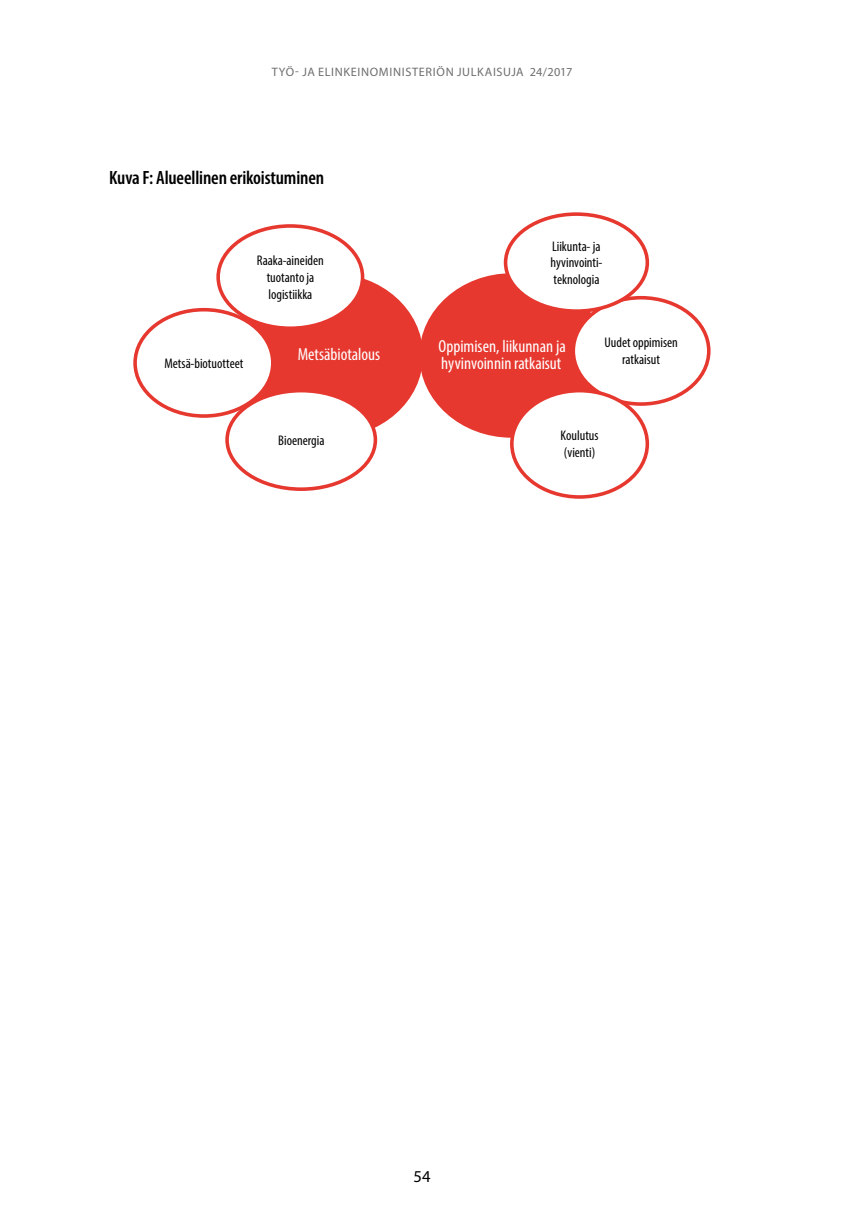
<style>
.page{position:relative;width:844px;height:1216px;background:#fff}
.page>*{position:absolute;margin:0;border:0;box-sizing:border-box;transform-origin:0 0}
._00_taulukon_ja_kuvi{font:600 condensed 19.25px "Myriad Pro";letter-spacing:-.01em;color:#000}
.t1{font:condensed 17.5px "Myriad Pro";color:#fff}
.t2{font:16.62px "Myriad Pro";color:#000}
.t3{font:condensed 15.75px "Myriad Pro";color:#fff}
.t4{font:condensed 14px/16.8px "Myriad Pro";color:#000;text-align:center}
.t5{font:12.25px "Myriad Pro";letter-spacing:.05em;color:#6e6e6e}
</style>
<div class="page">
<div style="left:240px;top:275px;width:181px;height:161px;background:#e6382f;border-radius:50%"></div>
<div style="left:421px;top:275px;width:181px;height:161px;background:#e6382f;border-radius:50%"></div>
<div style="left:135px;top:310px;width:138px;height:106px;background:#fff;border-radius:50%"></div>
<div style="left:133px;top:308px;width:141px;height:110px;border:4px solid #e6382f;border-radius:50%"></div>
<div style="left:218px;top:226px;width:144px;height:102px;background:#fff;border-radius:50%"></div>
<div style="left:216px;top:224px;width:148px;height:106px;border:4px solid #e6382f;border-radius:50%"></div>
<div style="left:227px;top:390px;width:148px;height:99px;background:#fff;border-radius:50%"></div>
<div style="left:225px;top:389px;width:152px;height:102px;border:4px solid #e6382f;border-radius:50%"></div>
<div style="left:573px;top:298px;width:135px;height:106px;background:#fff;border-radius:50%"></div>
<div style="left:571px;top:296px;width:139px;height:110px;border:4px solid #e6382f;border-radius:50%"></div>
<div style="left:505px;top:214px;width:142px;height:97px;background:#fff;border-radius:50%"></div>
<div style="left:503px;top:212px;width:146px;height:101px;border:4px solid #e6382f;border-radius:50%"></div>
<div style="left:511px;top:390px;width:136px;height:107px;background:#fff;border-radius:50%"></div>
<div style="left:510px;top:389px;width:139px;height:110px;border:4px solid #e6382f;border-radius:50%"></div>
<p class="t5" style="left:272px;top:64px;width:302px">TYÖ- JA ELINKEINOMINISTERIÖN JULKAISUJA 24/2017</p>
<p class="_00_taulukon_ja_kuvi" style="left:109px;top:166px;width:216px">Kuva F: Alueellinen erikoistuminen</p>
<p class="t4" style="left:257px;top:252px;width:68px">Raaka-aineiden tuotantoja logistiikka</p>
<p class="t4" style="left:550px;top:237px;width:53px;text-align:left">Liikunta- ja hyvinvointi&shy;teknologia</p>
<p class="t3" style="left:453px;top:331px;width:68px">suuntautunut</p>
<p class="t1" style="left:450px;top:332px;width:53px">teollisuus</p>
<p class="t1" style="left:297px;top:344px;width:84px">Metsäbiotalous</p>
<p class="t1" style="left:438px;top:335px;width:129px">Oppimisen, liikunnan ja</p>
<p class="t4" style="left:164px;top:354px;width:80px">Metsä-biotuotteet</p>
<p class="t1" style="left:441px;top:352px;width:122px">hyvinvoinnin ratkaisut</p>
<p class="t4" style="left:604px;top:334px;width:75px">Uudetoppimisen ratkaisut</p>
<p class="t4" style="left:278px;top:431px;width:48px">Bioenergia</p>
<p class="t4" style="left:560px;top:427px;width:39px;text-align:left">Koulutus (vienti)</p>
<p class="t2" style="left:413px;top:1166px;width:19px">54</p>
</div>
